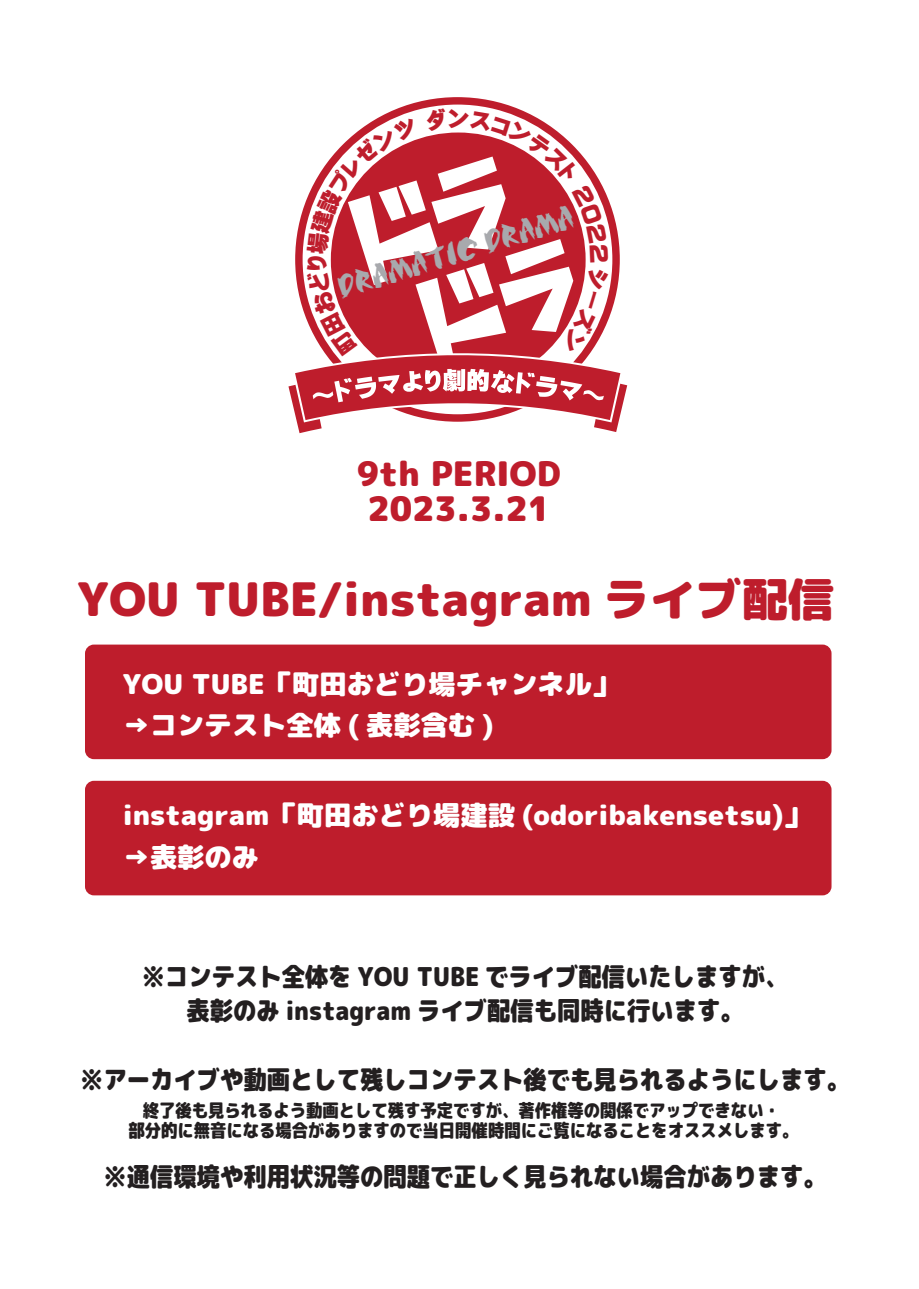
<style>
.page{position:relative;width:919px;height:1289px;background:#fff}
.page>*{position:absolute;margin:0;border:0;box-sizing:border-box;transform-origin:0 0}
.t1{font:46.2px "rounded mplus 1 p black";color:#be1d2c}
.t2{font:34.05px "Silk Road";color:#a8a9ad}
.t3{font:33.75px/35.5px "rounded mplus 1 p black";color:#be1d2c;text-align:center}
.t4{font:27.3px "rounded mplus 1 p black";color:#fff}
.t5{font:25.95px/34.5px "rounded mplus 1 p black";color:#231f20;text-align:center;scale:.9 1}
.t6{font:21.6px "Heiti EGP4 Super Bold SJIS";color:#be1d2c}
.t7{font:18.15px/19.6px "rounded mplus 1 p black";color:#231f20;text-align:center;scale:.9 1}
</style>
<div class="page">
<div style="left:85px;top:644px;width:746px;height:115px;background:#be1d2c;border-radius:9px"></div>
<div style="left:85px;top:780px;width:746px;height:115px;background:#be1d2c;border-radius:9px"></div>
<svg style="left:399px;top:97px;width:117px;height:11px"></svg>
<svg style="left:288px;top:108px;width:340px;height:326px"></svg>
<p class="t6" style="left:447px;top:108px;width:24px">ン</p>
<h2 class="t2" style="left:334px;top:269px;width:245px;rotate:-17deg">DRAMATIC DRAMA</h2>
<h3 class="t3" style="left:357px;top:455px;width:205px">9th PERIOD<br>2023.3.21</h3>
<h1 class="t1" style="left:78px;top:566px;width:758px">YOU TUBE/instagram ライブ配信</h1>
<p class="t4" style="left:123px;top:664px;width:498px">YOU TUBE「町田おどり場チャンネル」</p>
<p class="t4" style="left:123px;top:706px;width:372px">→コンテスト全体 ( 表彰含む )</p>
<p class="t4" style="left:123px;top:795px;width:690px">instagram「町田おどり場建設 (odoribakensetsu)」</p>
<p class="t4" style="left:123px;top:837px;width:138px">→表彰のみ</p>
<p class="t5" style="left:142px;top:958px;width:720px">※コンテスト全体を YOU TUBE でライブ配信いたしますが、表彰のみ instagram ライブ配信も同時に行います。</p>
<p class="t5" style="left:80px;top:1062px;width:857px">※アーカイブや動画として残しコンテスト後でも見られるようにします。</p>
<p class="t7" style="left:129px;top:1100px;width:745px">終了後も見られるよう動画として残す予定ですが、著作権等の関係でアップできない・<br>部分的に無音になる場合がありますので当日開催時間にご覧になることをオススメします。</p>
<p class="t5" style="left:103px;top:1159px;width:805px">※通信環境や利用状況等の問題で正しく見られない場合があります。</p>
</div>
